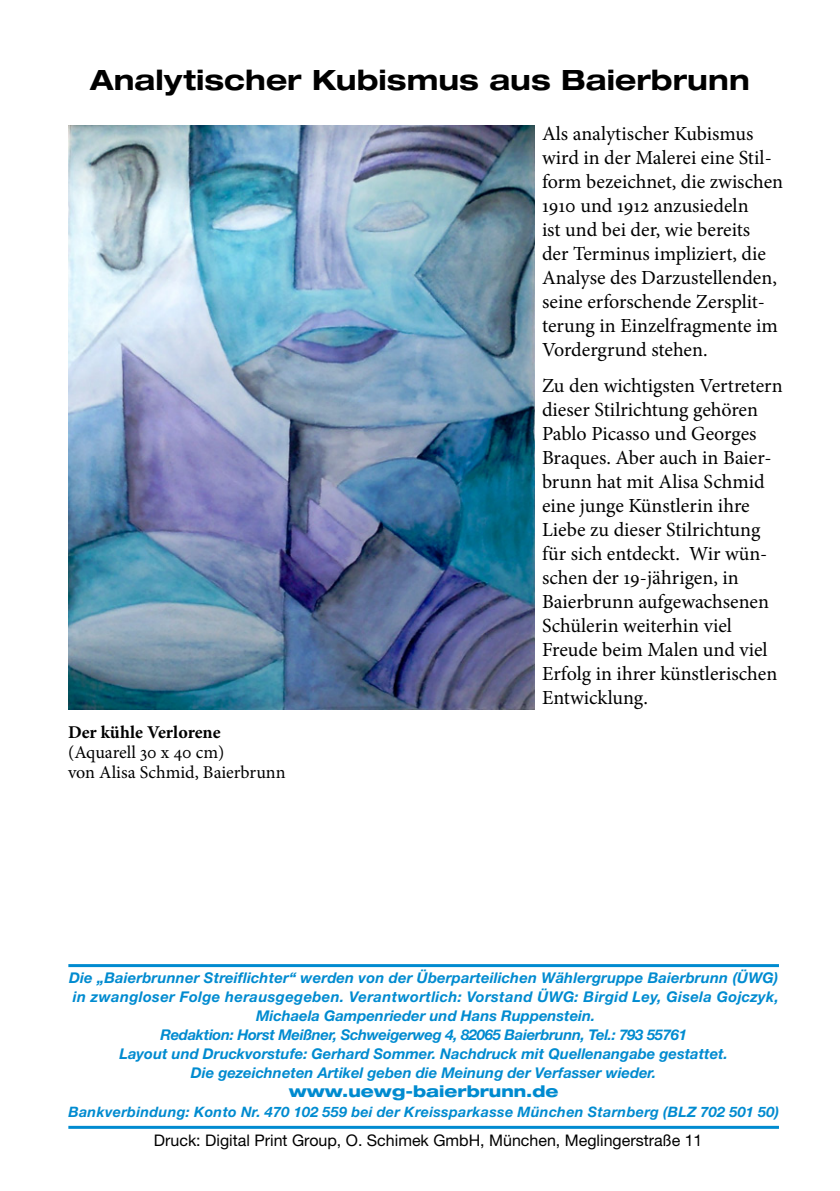
<style>
.page{position:relative;width:840px;height:1191px;background:#fff}
.page>*{position:absolute;margin:0;border:0;box-sizing:border-box;transform-origin:0 0}
.Strfl_TITEL{font:700 expanded 28px "Helvetica Neue";color:#000}
.Strfl_ABSATZ{font:20px/24px "Minion Pro";color:#000}
.Strfl_bildtexte{font:18px/20px "Minion Pro";color:#000}
.t1{font:16px "Helvetica Neue";color:#000}
.t2{font:800 expanded 16px "Helvetica Neue";color:#008bd0}
.t3{font:italic 700 14.8px/19px "Helvetica Neue";color:#008bd0;text-align:center}
.t4{font:italic 700 14.4px "Helvetica Neue";letter-spacing:.02em;color:#008bd0}
.s1{font-weight:700}
</style>
<div class="page">
<hr style="left:68px;top:964px;width:710px;height:3px;background:#008bd0">
<hr style="left:68px;top:1125px;width:710px;height:3px;background:#008bd0">
<img style="left:68px;top:126px;width:466px;height:584px">
<p class="Strfl_TITEL" style="left:90px;top:63px;width:660px">Analytischer Kubismus aus Baierbrunn</p>
<p class="Strfl_ABSATZ" style="left:541px;top:122px;width:242px">Als analytischer Kubismus wird in der Malerei eine Stil&shy;form bezeichnet, die zwischen<br>1910 und 1912 anzusiedeln<br>ist und bei der, wie bereits<br>der Terminus impliziert, die<br>Analyse des Darzustellenden, seine erforschende Zersplit&shy;terung in Einzelfragmente im<br>Vordergrund stehen.</p>
<p class="Strfl_ABSATZ" style="left:541px;top:374px;width:242px">Zu den wichtigsten Vertretern dieser Stilrichtung gehören<br>Pablo Picasso und Georges<br>Braques. Aber auch in Baier&shy;brunn hat mit Alisa Schmid eine junge Künstlerin ihre<br>Liebe zu dieser Stilrichtung für sich entdeckt. Wir wün&shy;schen der 19-jährigen, in<br>Baierbrunn aufgewachsenen<br>Schülerin weiterhin viel<br>Freude beim Malen und viel<br>Erfolg in ihrer künstlerischen<br>Entwicklung.</p>
<p class="Strfl_bildtexte" style="left:68px;top:722px;width:219px"><span class="s1">Der kühle Verlorene </span>(Aquarell 30 x 40 cm)<br>von Alisa Schmid, Baierbrunn</p>
<p class="t3" style="left:69px;top:968px;width:711px">Die „Baierbrunner Streiflichter“ werden von der Überparteilichen Wählergruppe Baierbrunn (ÜWG) in zwangloser Folge herausgegeben. Verantwortlich: Vorstand ÜWG: Birgid Ley, Gisela Gojczyk, Michaela Gampenrieder und Hans Ruppenstein.<br>Redaktion: Horst Meißner, Schweigerweg 4, 82065 Baierbrunn, Tel.: 793 55761<br>Layout und Druckvorstufe: Gerhard Sommer. Nachdruck mit Quellenangabe gestattet.<br>Die gezeichneten Artikel geben die Meinung der Verfasser wieder.</p>
<p class="t2" style="left:288px;top:1081px;width:271px">www.uewg-baierbrunn.de</p>
<p class="t4" style="left:68px;top:1103px;width:711px">Bankverbindung: Konto Nr. 470 102 559 bei der Kreissparkasse München Starnberg (BLZ 702 501 50)</p>
<p class="t1" style="left:154px;top:1131px;width:550px">Druck: Digital Print Group, O. Schimek GmbH, München, Meglingerstraße 11</p>
</div>
